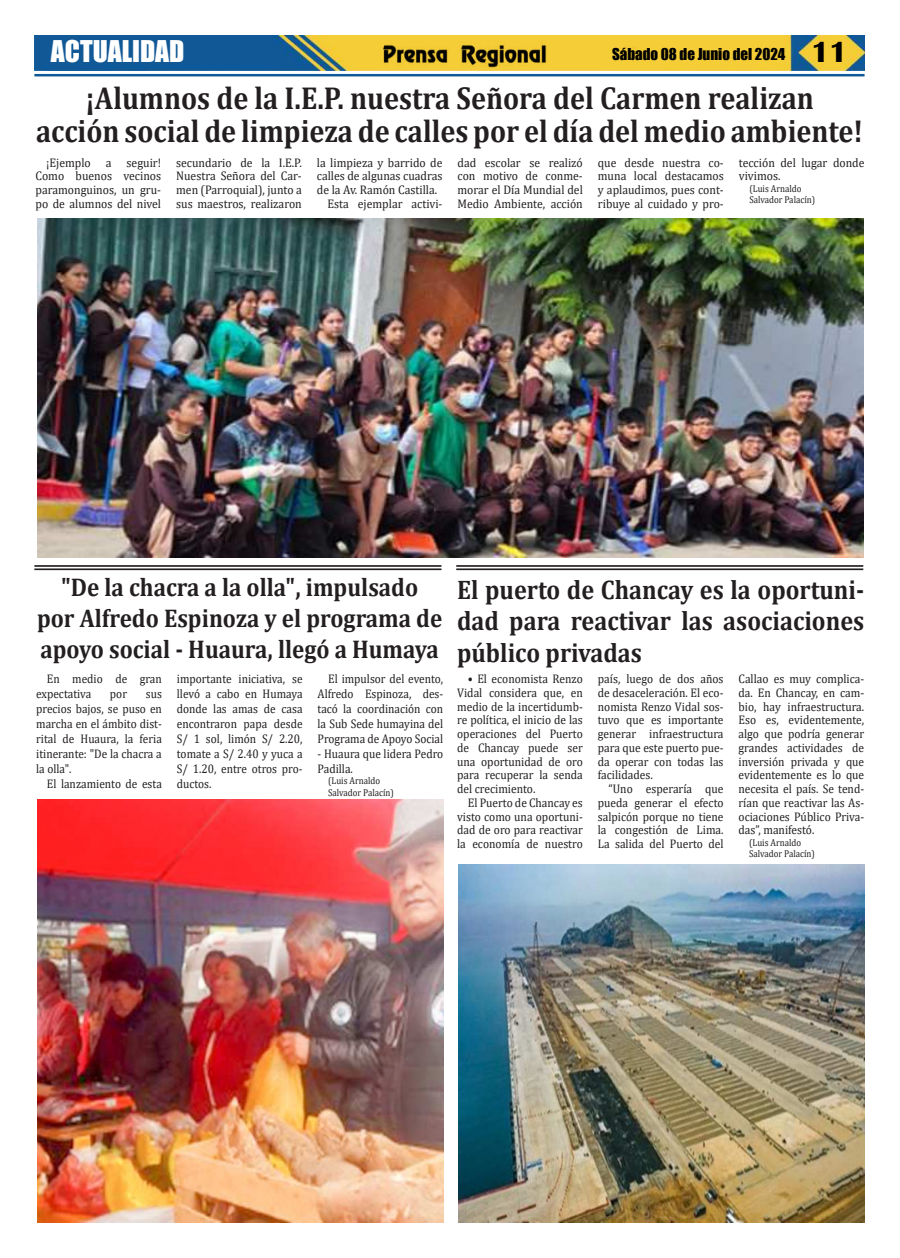
<style>
.page{position:relative;width:900px;height:1258px;background:#fff}
.page>*{position:absolute;margin:0;border:0;box-sizing:border-box;transform-origin:0 0}
.t1{font:700 31.88px/33.8px "Cambria";color:#231f20;text-align:center;scale:.89 1}
.t2{font:27.5px "Impact";color:#fff}
.t3{font:700 27px/31.2px "Cambria";color:#231f20;text-align:justify;scale:.9 1}
.t4{font:700 25.75px/31.2px "Cambria";color:#231f20;text-align:center;scale:.9 1}
.t5{font:15px "Impact";color:#000}
.t6{font:12.5px/13.8px "Cambria";color:#231f20;text-align:justify;scale:.92 1}
.t7{font:12.5px/13.8px "Cambria";color:#231f20;text-align:justify;scale:.94 1}
.t8{font:12.5px/15px "Cambria";color:#231f20;text-align:justify;scale:.91 1}
.t9{font:10px/11.2px "Cambria";color:#231f20;scale:.89 1}
.s1{font-family:"Britannic";font-weight:700;font-size:30px}
</style>
<div class="page">
<img style="left:34px;top:35px;width:831px;height:35px">
<hr style="left:34px;top:74px;width:831px;height:2px;background:#0f5998">
<img style="left:380px;top:41px;width:169px;height:27px">
<img style="left:37px;top:219px;width:826px;height:339px">
<hr style="left:34px;top:565px;width:407px;height:2px;background:#231f20">
<hr style="left:34px;top:568px;width:407px;height:2px;background:#231f20">
<img style="left:37px;top:799px;width:407px;height:423px">
<hr style="left:456px;top:565px;width:407px;height:2px;background:#231f20">
<hr style="left:456px;top:568px;width:407px;height:2px;background:#231f20">
<img style="left:458px;top:865px;width:407px;height:357px">
<h2 class="t2" style="left:51px;top:36px;width:135px">ACTUALIDAD</h2>
<p class="t5" style="left:612px;top:46px;width:237px">Sábado 08 de Junio del 2024 <span class="s1">11</span></p>
<h1 class="t1" style="left:36px;top:81px;width:931px">¡Alumnos de la I.E.P. nuestra Señora del Carmen realizan<br>acción social de limpieza de calles por el día del medio ambiente!</h1>
<p class="t7" style="left:35px;top:156px;width:135px;text-indent:11px">¡Ejemplo a seguir!<br>Como buenos vecinos paramonguinos, un gru&shy;po de alumnos del nivel</p>
<p class="t7" style="left:176px;top:156px;width:135px">secundario de la I.E.P.<br>Nuestra Señora del Car&shy;men (Parroquial), junto a sus maestros, realizaron</p>
<p class="t7" style="left:317px;top:156px;width:135px">la limpieza y barrido de</p>
<p class="t7" style="left:458px;top:156px;width:135px">dad escolar se realizó con motivo de conme&shy;morar el Día Mundial del Medio Ambiente, acción</p>
<p class="t7" style="left:598px;top:156px;width:136px">que desde nuestra co&shy;muna local destacamos y aplaudimos, pues cont&shy;ribuye al cuidado y pro-</p>
<p class="t7" style="left:739px;top:156px;width:135px">tección del lugar donde vivimos.</p>
<p class="t7" style="left:317px;top:169px;width:135px">calles de algunas cuadras</p>
<p class="t7" style="left:317px;top:183px;width:130px">de la Av. Ramón Castilla.</p>
<p class="t7" style="left:327px;top:197px;width:124px">Esta ejemplar activi-</p>
<p class="t9" style="left:750px;top:183px;width:75px">(Luis Arnaldo<br>Salvador Palacín)</p>
<h3 class="t4" style="left:37px;top:572px;width:452px">"De la chacra a la olla", impulsado<br>por Alfredo Espinoza y el programa de apoyo social - Huaura, llegó a Humaya</h3>
<p class="t8" style="left:36px;top:671px;width:140px;text-indent:11px">En medio de gran expectativa</p>
<p class="t8" style="left:177px;top:671px;width:140px">importante iniciativa, se llevó a cabo en Humaya donde las amas de casa encontraron papa desde S/ 1 sol, limón S/ 2.20, tomate a S/ 2.40 y yuca a S/ 1.20, entre otros pro&shy;ductos.</p>
<p class="t8" style="left:318px;top:671px;width:140px;text-indent:11px">El impulsor del evento, Alfredo Espinoza, des&shy;tacó la coordinación con la Sub Sede humayina del Programa de Apoyo Social</p>
<p class="t8" style="left:36px;top:686px;width:140px;text-indent:110px">sus precios bajos, se puso en marcha en el ámbito dist&shy;rital de Huaura, la feria itinerante: "De la chacra a la olla".</p>
<p class="t8" style="left:47px;top:776px;width:128px">El lanzamiento de esta</p>
<p class="t8" style="left:110px;top:686px;width:20px">por</p>
<p class="t8" style="left:318px;top:746px;width:140px">- Huaura que lidera Pedro<br>Padilla.</p>
<p class="t9" style="left:328px;top:775px;width:75px">(Luis Arnaldo<br>Salvador Palacín)</p>
<h3 class="t3" style="left:457px;top:574px;width:454px">El puerto de Chancay es la oportuni&shy;dad para reactivar las asociaciones público privadas</h3>
<p class="t6" style="left:457px;top:672px;width:138px;text-indent:11px">• El economista Renzo Vidal considera que, en medio de la incertidumb&shy;re política, el inicio de las operaciones del Puerto de Chancay puede ser una oportunidad de oro para recuperar la senda del crecimiento.</p>
<p class="t6" style="left:457px;top:796px;width:138px;text-indent:11px">El Puerto de Chancay es visto como una oportuni&shy;dad de oro para reactivar la economía de nuestro</p>
<p class="t6" style="left:598px;top:672px;width:138px">país, luego de dos años de desaceleración. El eco&shy;nomista Renzo Vidal sos&shy;tuvo que es importante generar infraestructura para que este puerto pue&shy;da operar con todas las facilidades.</p>
<p class="t6" style="left:598px;top:782px;width:138px;text-indent:11px">“Uno esperaría que pueda generar el efecto salpicón porque no tiene la congestión de Lima.<br>La salida del Puerto del</p>
<p class="t6" style="left:739px;top:672px;width:138px">Callao es muy complica&shy;da. En Chancay, en cam&shy;bio, hay infraestructura.<br>Eso es, evidentemente, algo que podría generar grandes actividades de inversión privada y que evidentemente es lo que necesita el país. Se tend&shy;rían que reactivar las As&shy;ociaciones Público Priva&shy;das”, manifestó.</p>
<p class="t9" style="left:749px;top:837px;width:75px">(Luis Arnaldo<br>Salvador Palacín)</p>
</div>
